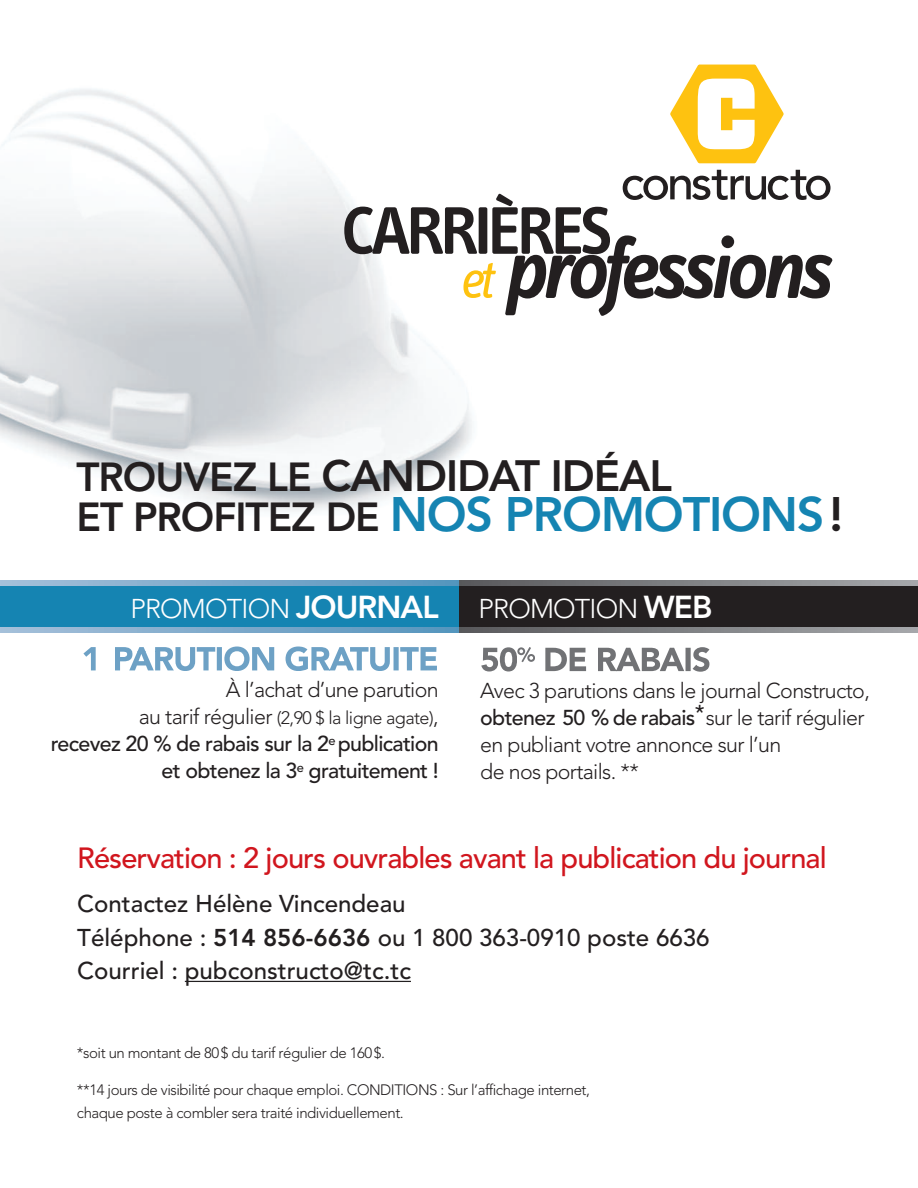
<style>
.page{position:relative;width:918px;height:1188px;background:#fff}
.page>*{position:absolute;margin:0;border:0;box-sizing:border-box;transform-origin:0 0}
.t1{font:italic 87.75px "Info Text Semibold Tf";letter-spacing:-.055em;color:#231f20}
.t2{font:69.45px "Info Text Semibold Tf Caps";letter-spacing:-.07em;color:#231f20}
.t3{font:800 48px "Avenir";letter-spacing:-.025em;color:#1584b2}
.t4{font:800 43.5px "Avenir";letter-spacing:-.025em;color:#231f20}
.t5{font:500 29.1px "Avenir";letter-spacing:-.03em;color:#d1161e}
.t6{font:300 27px "Avenir";letter-spacing:-.03em;color:#fff}
.t7{font:500 24.15px/33.3px "Avenir";color:#231f20}
.t8{font:300 21.45px/26.8px "Avenir";letter-spacing:-.03em;color:#231f20}
.t9{font:500 21.45px/27px "Avenir";letter-spacing:-.03em;color:#231f20;text-align:right}
.t10{font:300 18px "Avenir";letter-spacing:-.03em;color:#231f20}
.t11{font:300 15px/22.5px "Avenir";letter-spacing:-.03em;color:#231f20}
.s1{font-family:"Info Text Regular Tf";font-size:56.1px;color:#fec210}
.s2{font-size:40.2px}
.s3{font-size:40.2px;color:#231f20}
.s4{color:#231f20}
.s5{font-weight:800;font-size:31.5px}
.s6{font-size:21.45px}
.s7{font-weight:500}
.s8{font-weight:800}
</style>
<div class="page">
<img style="left:0;top:89px;width:623px;height:423px">
<div style="left:0;top:583px;width:459px;height:49px;background:#1584b2"></div>
<div style="left:459px;top:583px;width:459px;height:49px;background:#231f20"></div>
<svg style="left:83px;top:652px;width:13px;height:18px"></svg>
<svg style="left:85px;top:647px;width:11px;height:5px"></svg>
<svg style="left:115px;top:652px;width:41px;height:19px"></svg>
<svg style="left:115px;top:647px;width:41px;height:5px"></svg>
<svg style="left:156px;top:646px;width:281px;height:25px"></svg>
<svg style="left:483px;top:647px;width:33px;height:5px"></svg>
<svg style="left:481px;top:652px;width:54px;height:20px"></svg>
<svg style="left:517px;top:647px;width:14px;height:5px"></svg>
<svg style="left:545px;top:652px;width:164px;height:20px"></svg>
<svg style="left:545px;top:647px;width:164px;height:5px"></svg>
<svg style="left:623px;top:170px;width:208px;height:30px"></svg>
<svg style="left:670px;top:65px;width:114px;height:98px"></svg>
<svg style="left:0;top:580px;width:459px;height:5px;background:#7da9cb"></svg>
<svg style="left:459px;top:580px;width:459px;height:5px;background:#7f8083"></svg>
<svg style="left:459px;top:628px;width:459px;height:4px;background:#7f8083"></svg>
<svg style="left:0;top:628px;width:459px;height:4px;background:#7da9cb"></svg>
<hr style="left:185px;top:981px;width:226px;height:1px;background:#231f20">
<h2 class="t2" style="left:341px;top:207px;width:274px">CARRIÈRES</h2>
<h1 class="t1" style="left:459px;top:239px;width:373px"><span class="s1">et</span> professions</h1>
<h3 class="t4" style="left:76px;top:458px;width:597px"><span class="s2">TROUVEZ LE</span> CANDIDAT IDÉAL</h3>
<h3 class="t3" style="left:76px;top:495px;width:768px"><span class="s3">ET PROFITEZ DE</span> NOS PROMOTIONS<span class="s4">!</span></h3>
<h3 class="t6" style="left:130px;top:597px;width:310px">PROMOTION <span class="s5">JOURNAL</span></h3>
<h3 class="t8" style="left:226px;top:678px;width:214px">À l’achat d’une parution</h3>
<p class="t10" style="left:139px;top:711px;width:302px"><span class="s6">au tarif régulier</span> (2,90 $ la ligne agate)<span class="s6">,</span></p>
<h3 class="t9" style="left:51px;top:732px;width:389px">recevez 20 % de rabais sur la 2<sup>e</sup> publication et obtenez la 3<sup>e</sup> gratuitement !</h3>
<h3 class="t6" style="left:478px;top:598px;width:235px">PROMOTION <span class="s5">WEB</span></h3>
<h3 class="t8" style="left:480px;top:679px;width:391px">Avec 3 parutions dans le journal Constructo, <span class="s7">obtenez 50 % de rabais</span><sup>*</sup>sur le tarif régulier en publiant votre annonce sur l’un<br>de nos portails. **</h3>
<h3 class="t5" style="left:77px;top:846px;width:751px">Réservation : 2 jours ouvrables avant la publication du journal</h3>
<h3 class="t7" style="left:77px;top:889px;width:634px">Contactez Hélène Vincendeau<br>Téléphone : <span class="s8">514 856-6636</span> ou 1 800 363-0910 poste 6636<br>Courriel : pubconstructo@tc.tc</h3>
<p class="t11" style="left:77px;top:1042px;width:309px">*soit un montant de 80$ du tarif régulier de 160$.</p>
<p class="t11" style="left:77px;top:1080px;width:515px">**14 jours de visibilité pour chaque emploi. CONDITIONS : Sur l’affichage internet, chaque poste à combler sera traité individuellement.</p>
</div>
